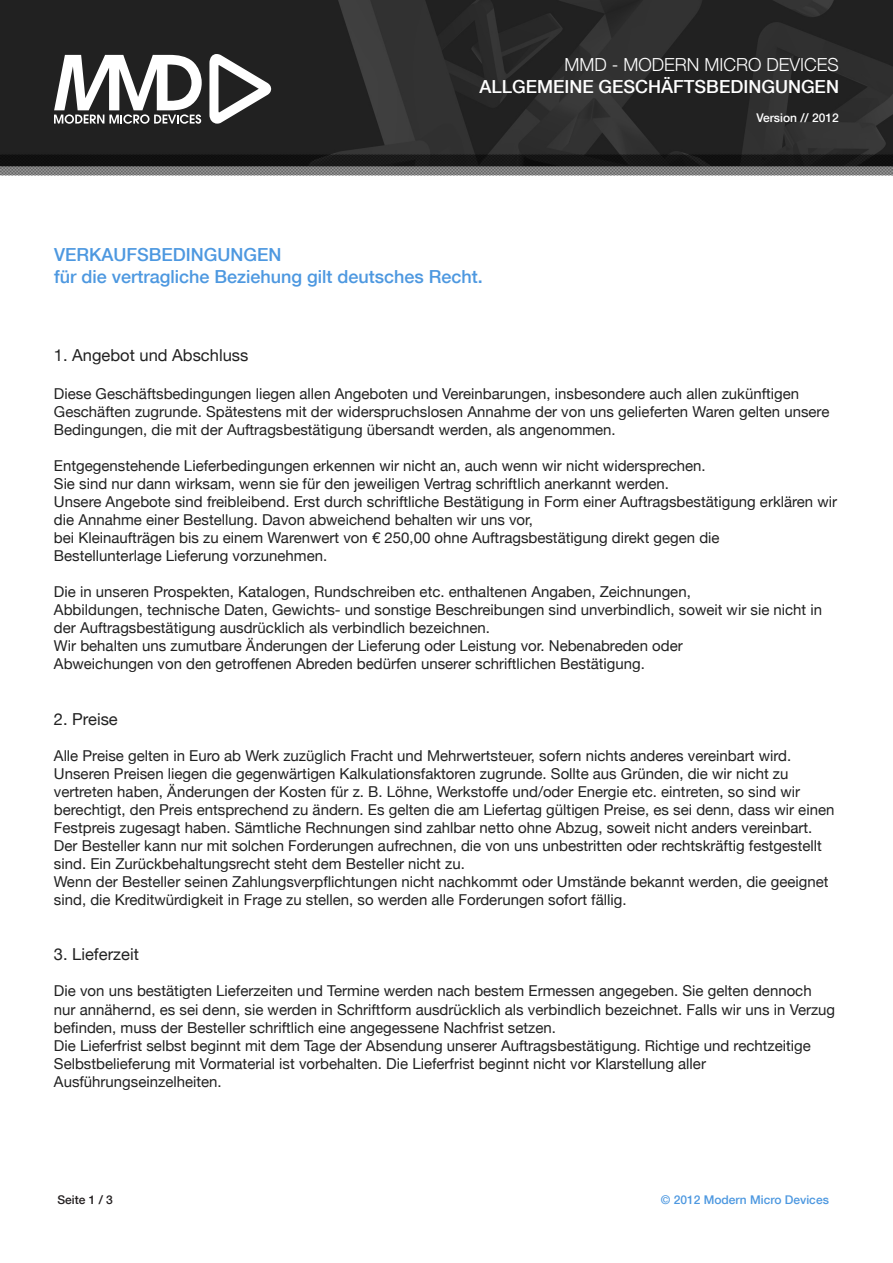
<style>
.page{position:relative;width:893px;height:1263px;background:#fff}
.page>*{position:absolute;margin:0;border:0;box-sizing:border-box;transform-origin:0 0}
.t1{font:500 18px "Helvetica Neue";color:#4d98e0}
.t2{font:500 18px "Helvetica Neue";color:#fff}
.t3{font:300 18px "Helvetica Neue";color:#fff}
.t4{font:16.5px "Helvetica Neue";color:#212121}
.t5{font:15px/18px "Helvetica Neue";color:#212121}
.t6{font:500 12px "Helvetica Neue";color:#4d98e0}
.t7{font:500 12px "Helvetica Neue";color:#fff}
.t8{font:500 12px "Helvetica Neue";color:#231f20}
</style>
<div class="page">
<img style="left:0;top:0;width:893px;height:176px">
<svg style="left:209px;top:54px;width:62px;height:70px"></svg>
<svg style="left:54px;top:55px;width:148px;height:69px"></svg>
<p class="t3" style="left:564px;top:50px;width:276px">MMD - MODERN MICRO DEVICES</p>
<p class="t2" style="left:479px;top:72px;width:361px">ALLGEMEINE GESCHÄFTSBEDINGUNGEN</p>
<p class="t7" style="left:756px;top:108px;width:84px">Version // 2012</p>
<p class="t1" style="left:54px;top:240px;width:229px">VERKAUFSBEDINGUNGEN</p>
<p class="t1" style="left:54px;top:262px;width:430px">für die vertragliche Beziehung gilt deutsches Recht.</p>
<p class="t4" style="left:54px;top:341px;width:196px">1. Angebot und Abschluss</p>
<p class="t5" style="left:54px;top:383px;width:777px">Diese Geschäftsbedingungen liegen allen Angeboten und Vereinbarungen, insbesondere auch allen zukünftigen<br>Geschäften zugrunde. Spätestens mit der widerspruchslosen Annahme der von uns gelieferten Waren gelten unsere<br>Bedingungen, die mit der Auftragsbestätigung übersandt werden, als angenommen.</p>
<p class="t5" style="left:54px;top:455px;width:653px">Entgegenstehende Lieferbedingungen erkennen wir nicht an, auch wenn wir nicht widersprechen.</p>
<p class="t5" style="left:54px;top:473px;width:617px">Sie sind nur dann wirksam, wenn sie für den jeweiligen Vertrag schriftlich anerkannt werden.</p>
<p class="t5" style="left:54px;top:491px;width:785px">Unsere Angebote sind freibleibend. Erst durch schriftliche Bestätigung in Form einer Auftragsbestätigung erklären wir die Annahme einer Bestellung. Davon abweichend behalten wir uns vor,</p>
<p class="t5" style="left:54px;top:527px;width:667px">bei Kleinaufträgen bis zu einem Warenwert von € 250,00 ohne Auftragsbestätigung direkt gegen die</p>
<p class="t5" style="left:54px;top:545px;width:275px">Bestellunterlage Lieferung vorzunehmen.</p>
<p class="t5" style="left:54px;top:581px;width:638px">Die in unseren Prospekten, Katalogen, Rundschreiben etc. enthaltenen Angaben, Zeichnungen,</p>
<p class="t5" style="left:54px;top:599px;width:770px">Abbildungen, technische Daten, Gewichts- und sonstige Beschreibungen sind unverbindlich, soweit wir sie nicht in der Auftragsbestätigung ausdrücklich als verbindlich bezeichnen.</p>
<p class="t5" style="left:54px;top:635px;width:630px">Wir behalten uns zumutbare Änderungen der Lieferung oder Leistung vor. Nebenabreden oder</p>
<p class="t5" style="left:54px;top:653px;width:592px">Abweichungen von den getroffenen Abreden bedürfen unserer schriftlichen Bestätigung.</p>
<p class="t4" style="left:54px;top:705px;width:65px">2. Preise</p>
<p class="t5" style="left:54px;top:745px;width:739px">Alle Preise gelten in Euro ab Werk zuzüglich Fracht und Mehrwertsteuer, sofern nichts anderes vereinbart wird.</p>
<p class="t5" style="left:54px;top:763px;width:736px">Unseren Preisen liegen die gegenwärtigen Kalkulationsfaktoren zugrunde. Sollte aus Gründen, die wir nicht zu</p>
<p class="t5" style="left:54px;top:781px;width:782px">vertreten haben, Änderungen der Kosten für z. B. Löhne, Werkstoffe und/oder Energie etc. eintreten, so sind wir berechtigt, den Preis entsprechend zu ändern. Es gelten die am Liefertag gültigen Preise, es sei denn, dass wir einen Festpreis zugesagt haben. Sämtliche Rechnungen sind zahlbar netto ohne Abzug, soweit nicht anders vereinbart.<br>Der Besteller kann nur mit solchen Forderungen aufrechnen, die von uns unbestritten oder rechtskräftig festgestellt sind. Ein Zurückbehaltungsrecht steht dem Besteller nicht zu.</p>
<p class="t5" style="left:54px;top:871px;width:776px">Wenn der Besteller seinen Zahlungsverpflichtungen nicht nachkommt oder Umstände bekannt werden, die geeignet sind, die Kreditwürdigkeit in Frage zu stellen, so werden alle Forderungen sofort fällig.</p>
<p class="t4" style="left:54px;top:940px;width:86px">3. Lieferzeit</p>
<p class="t5" style="left:54px;top:981px;width:783px">Die von uns bestätigten Lieferzeiten und Termine werden nach bestem Ermessen angegeben. Sie gelten dennoch nur annähernd, es sei denn, sie werden in Schriftform ausdrücklich als verbindlich bezeichnet. Falls wir uns in Verzug befinden, muss der Besteller schriftlich eine angegessene Nachfrist setzen.</p>
<p class="t5" style="left:54px;top:1035px;width:758px">Die Lieferfrist selbst beginnt mit dem Tage der Absendung unserer Auftragsbestätigung. Richtige und rechtzeitige<br>Selbstbelieferung mit Vormaterial ist vorbehalten. Die Lieferfrist beginnt nicht vor Klarstellung aller</p>
<p class="t5" style="left:54px;top:1071px;width:169px">Ausführungseinzelheiten.</p>
<p class="t8" style="left:57px;top:1190px;width:57px">Seite 1 / 3</p>
<p class="t6" style="left:661px;top:1190px;width:170px">© 2012 Modern Micro Devices</p>
</div>
